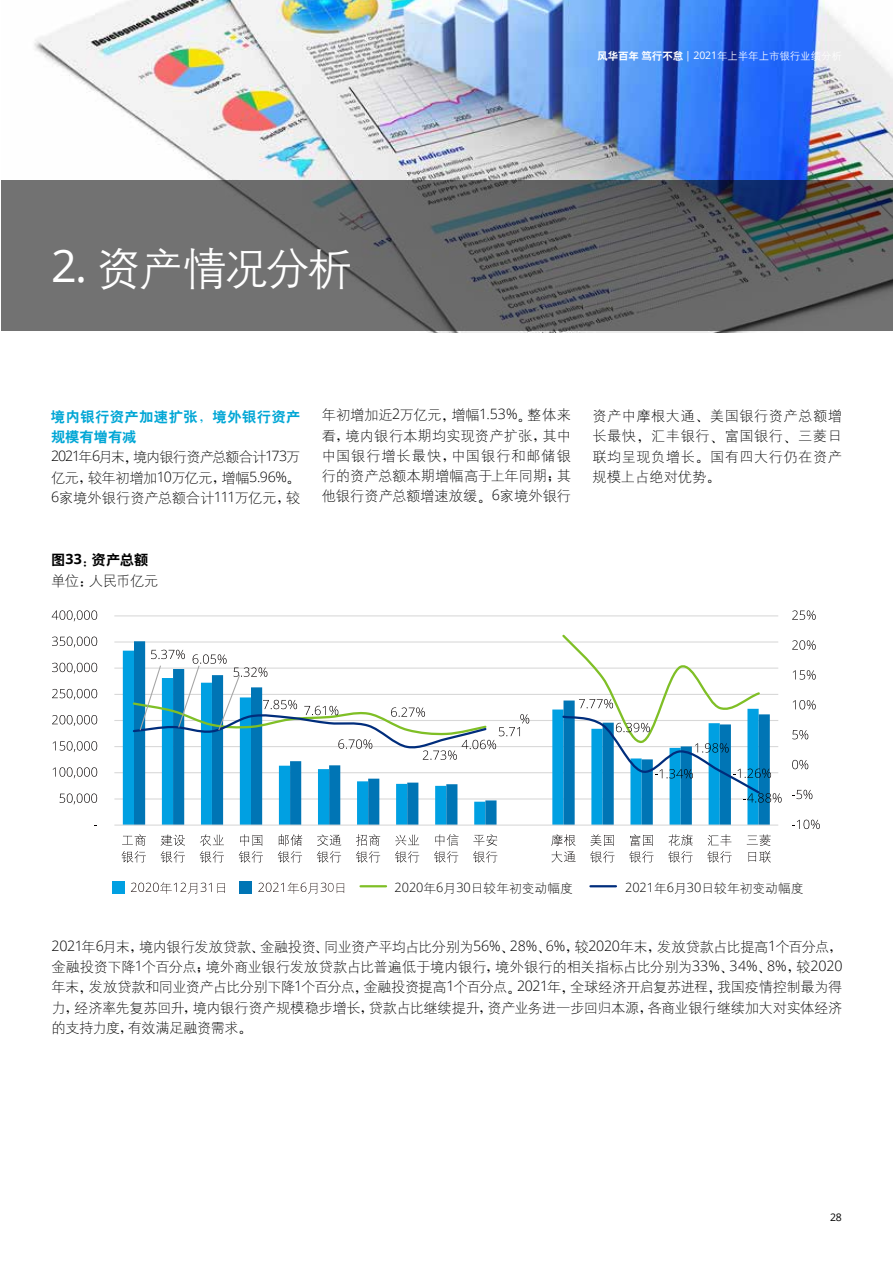
<style>
.page{position:relative;width:893px;height:1263px;background:#fff}
.page>*{position:absolute;margin:0;border:0;box-sizing:border-box;transform-origin:0 0}
.t1{font:45px "H Yg 2 gj";letter-spacing:-.07em;color:#fff}
.t2{font:14.25px/20.2px "H Yg 1 gj";color:#000;text-align:justify}
.t3{font:14.25px/20.2px "H Yb 2 gj";letter-spacing:.03em;color:#00a6d5}
.t4{font:14.25px "H Yb 2 gj";color:#000}
.t5{font:12.75px "H Yg 1 gj";color:#000}
.t6{font:10.5px "H Yg 2 gj";letter-spacing:-.01em;color:#fff}
.t7{font:10.5px "Open Sans";color:#000}
.s1{font-family:"Open Sans"}
.s2{font-family:"H Yb 2 gj"}
.s3{font-family:"H Ya 6 gj"}
.s4{font-family:"Open Sans";font-weight:300}
.s5{font-family:"Open Sans";font-weight:700}
</style>
<div class="page">
<img style="left:34px;top:0;width:859px;height:332px">
<svg style="left:2px;top:180px;width:891px;height:151px;background:#646566"></svg>
<hr style="left:114px;top:798px;width:664px;height:1px;background:#d8d8d8">
<hr style="left:114px;top:772px;width:664px;height:1px;background:#d8d8d8">
<hr style="left:114px;top:746px;width:664px;height:1px;background:#d8d8d8">
<hr style="left:114px;top:720px;width:664px;height:1px;background:#d8d8d8">
<hr style="left:114px;top:694px;width:664px;height:1px;background:#d8d8d8">
<hr style="left:114px;top:667px;width:664px;height:2px;background:#d8d8d8">
<hr style="left:114px;top:641px;width:664px;height:1px;background:#d8d8d8">
<hr style="left:114px;top:615px;width:664px;height:1px;background:#d8d8d8">
<svg style="left:134px;top:641px;width:636px;height:183px"></svg>
<hr style="left:114px;top:824px;width:664px;height:2px;background:#d8d8d8">
<svg style="left:131px;top:634px;width:631px;height:77px"></svg>
<svg style="left:131px;top:711px;width:631px;height:84px"></svg>
<svg style="left:304px;top:706px;width:34px;height:9px"></svg>
<svg style="left:338px;top:739px;width:34px;height:10px"></svg>
<svg style="left:391px;top:707px;width:138px;height:53px"></svg>
<svg style="left:579px;top:699px;width:34px;height:9px"></svg>
<svg style="left:616px;top:723px;width:34px;height:9px"></svg>
<svg style="left:655px;top:769px;width:38px;height:9px"></svg>
<svg style="left:695px;top:743px;width:34px;height:10px"></svg>
<svg style="left:733px;top:768px;width:38px;height:10px"></svg>
<svg style="left:743px;top:793px;width:39px;height:10px"></svg>
<svg style="left:792px;top:820px;width:28px;height:9px"></svg>
<svg style="left:792px;top:790px;width:20px;height:9px"></svg>
<svg style="left:792px;top:760px;width:16px;height:9px"></svg>
<svg style="left:792px;top:730px;width:16px;height:9px"></svg>
<svg style="left:793px;top:700px;width:23px;height:9px"></svg>
<svg style="left:793px;top:670px;width:23px;height:10px"></svg>
<svg style="left:792px;top:640px;width:24px;height:10px"></svg>
<svg style="left:792px;top:610px;width:24px;height:10px"></svg>
<svg style="left:60px;top:793px;width:37px;height:11px"></svg>
<svg style="left:53px;top:767px;width:44px;height:11px"></svg>
<svg style="left:53px;top:741px;width:44px;height:11px"></svg>
<svg style="left:52px;top:715px;width:45px;height:11px"></svg>
<svg style="left:52px;top:689px;width:45px;height:11px"></svg>
<svg style="left:52px;top:663px;width:45px;height:11px"></svg>
<svg style="left:52px;top:636px;width:45px;height:11px"></svg>
<svg style="left:52px;top:610px;width:45px;height:11px"></svg>
<svg style="left:121px;top:834px;width:25px;height:29px"></svg>
<svg style="left:161px;top:834px;width:24px;height:29px"></svg>
<svg style="left:200px;top:834px;width:24px;height:29px"></svg>
<svg style="left:239px;top:834px;width:24px;height:29px"></svg>
<svg style="left:278px;top:834px;width:24px;height:29px"></svg>
<svg style="left:317px;top:834px;width:24px;height:29px"></svg>
<svg style="left:356px;top:834px;width:24px;height:29px"></svg>
<svg style="left:395px;top:835px;width:24px;height:28px"></svg>
<svg style="left:434px;top:834px;width:24px;height:29px"></svg>
<svg style="left:473px;top:834px;width:24px;height:29px"></svg>
<svg style="left:551px;top:834px;width:25px;height:28px"></svg>
<svg style="left:590px;top:834px;width:24px;height:29px"></svg>
<svg style="left:629px;top:834px;width:24px;height:29px"></svg>
<svg style="left:668px;top:834px;width:25px;height:29px"></svg>
<svg style="left:707px;top:834px;width:25px;height:29px"></svg>
<svg style="left:747px;top:834px;width:24px;height:28px"></svg>
<svg style="left:139px;top:650px;width:158px;height:81px"></svg>
<div style="left:112px;top:881px;width:13px;height:13px;background:#00a0e2"></div>
<svg style="left:131px;top:882px;width:94px;height:12px"></svg>
<div style="left:240px;top:881px;width:12px;height:13px;background:#0075b5"></div>
<svg style="left:258px;top:882px;width:86px;height:12px"></svg>
<hr style="left:360px;top:885px;width:26px;height:2px;background:#7fbf26">
<hr style="left:590px;top:885px;width:26px;height:2px;background:#002d7c">
<h1 class="t1" style="left:51px;top:246px;width:302px"><span class="s1">2.</span> 资产情况分析</h1>
<p class="t6" style="left:597px;top:51px;width:246px"><span class="s2">风华百年笃行不怠</span> <span class="s1">| 2021</span>年上半年上市银行业绩分析</p>
<p class="t3" style="left:51px;top:406px;width:251px">境内银行资产加速扩张<span class="s3">，</span>境外银行资产规模有增有减</p>
<p class="t2" style="left:51px;top:447px;width:251px"><span class="s4">2021</span>年<span class="s4">6</span>月末<span class="s3">，</span>境内银行资产总额合计<span class="s4">173</span>万亿元<span class="s3">，</span>较年初增加<span class="s4">10</span>万亿元<span class="s3">，</span>增幅<span class="s4">5.96%</span><span class="s3">。</span><span class="s4">6</span>家境外银行资产总额合计<span class="s4">111</span>万亿元<span class="s3">，</span>较</p>
<p class="t4" style="left:51px;top:553px;width:99px">图<span class="s5">33</span><span class="s3">：</span>资产总额</p>
<p class="t2" style="left:51px;top:570px;width:109px">单位<span class="s3">：</span>人民币亿元</p>
<p class="t2" style="left:322px;top:405px;width:251px">年初增加近<span class="s4">2</span>万亿元<span class="s3">，</span>增幅<span class="s4">1.53%</span><span class="s3">。</span>整体来看<span class="s3">，</span>境内银行本期均实现资产扩张<span class="s3">，</span>其中中国银行增长最快<span class="s3">，</span>中国银行和邮储银行的资产总额本期增幅高于上年同期<span class="s3">；</span>其他银行资产总额增速放缓<span class="s3">。</span><span class="s4">6</span>家境外银行</p>
<p class="t2" style="left:592px;top:406px;width:251px">资产中摩根大通<span class="s3">、</span>美国银行资产总额增长最快<span class="s3">，</span>汇丰银行<span class="s3">、</span>富国银行<span class="s3">、</span>三菱日联均呈现负增长<span class="s3">。</span>国有四大行仍在资产规模上占绝对优势<span class="s3">。</span></p>
<p class="t5" style="left:394px;top:882px;width:180px"><span class="s4">2020</span>年<span class="s4">6</span>月<span class="s4">30</span>日较年初变动幅度</p>
<p class="t5" style="left:625px;top:882px;width:180px"><span class="s4">2021</span>年<span class="s4">6</span>月<span class="s4">30</span>日较年初变动幅度</p>
<p class="t2" style="left:52px;top:936px;width:792px"><span class="s4">2021</span>年<span class="s4">6</span>月末<span class="s3">，</span>境内银行发放贷款<span class="s3">、</span>金融投资<span class="s3">、</span>同业资产平均占比分别为<span class="s4">56%</span><span class="s3">、</span><span class="s4">28%</span><span class="s3">、</span><span class="s4">6%</span><span class="s3">，</span>较<span class="s4">2020</span>年末<span class="s3">，</span>发放贷款占比提高<span class="s4">1</span>个百分点<span class="s3">，</span>金融投资下降<span class="s4">1</span>个百分点<span class="s3">；</span>境外商业银行发放贷款占比普遍低于境内银行<span class="s3">，</span>境外银行的相关指标占比分别为<span class="s4">33%</span><span class="s3">、</span><span class="s4">34%</span><span class="s3">、</span><span class="s4">8%</span><span class="s3">，</span>较<span class="s4">2020</span>年末<span class="s3">，</span>发放贷款和同业资产占比分别下降<span class="s4">1</span>个百分点<span class="s3">，</span>金融投资提高<span class="s4">1</span>个百分点<span class="s3">。</span><span class="s4">2021</span>年<span class="s3">，</span>全球经济开启复苏进程<span class="s3">，</span>我国疫情控制最为得力<span class="s3">，</span>经济率先复苏回升<span class="s3">，</span>境内银行资产规模稳步增长<span class="s3">，</span>贷款占比继续提升<span class="s3">，</span>资产业务进一步回归本源<span class="s3">，</span>各商业银行继续加大对实体经济的支持力度<span class="s3">，</span>有效满足融资需求<span class="s3">。</span></p>
<p class="t7" style="left:830px;top:1210px;width:13px">28</p>
</div>
